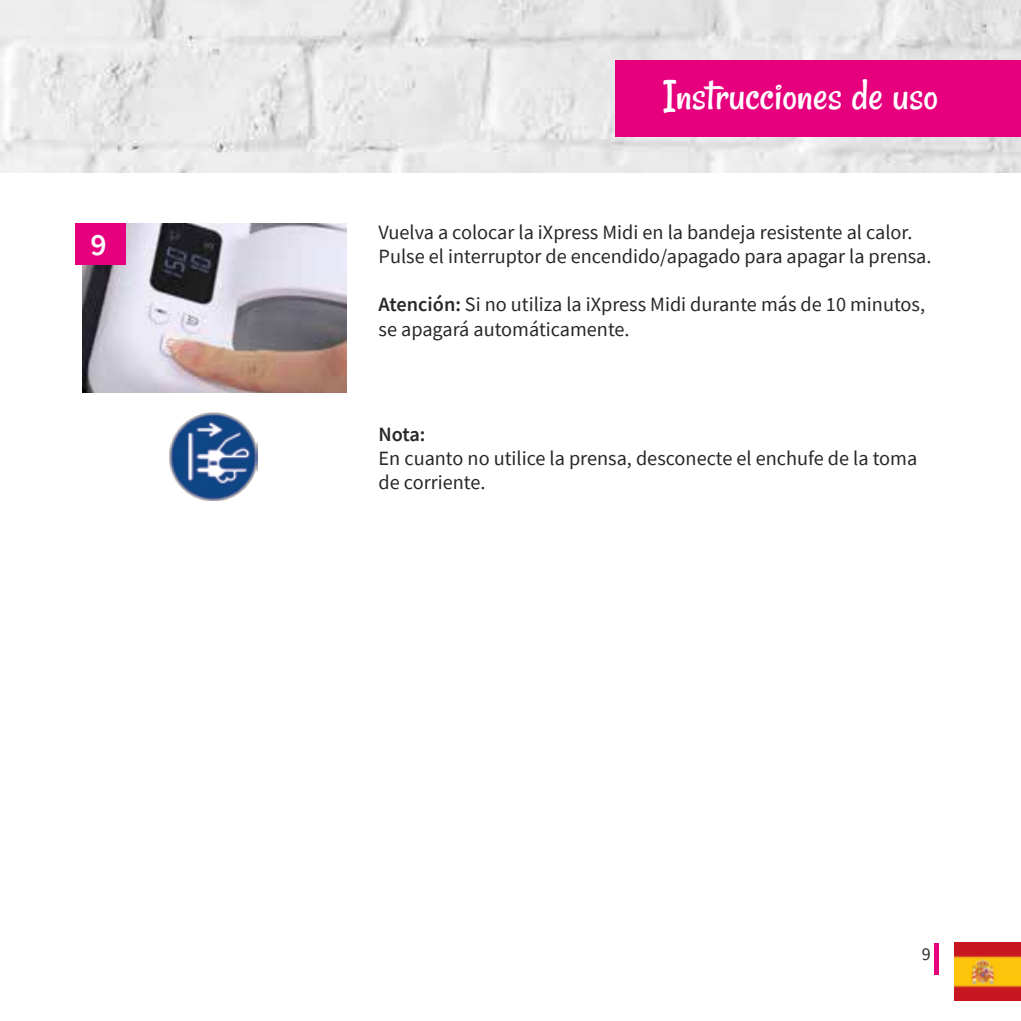
<style>
.page{position:relative;width:1021px;height:1021px;background:#fff}
.page>*{position:absolute;margin:0;border:0;box-sizing:border-box;transform-origin:0 0}
.t1{font:45px "Rancho";color:#fff}
.t2{font:600 31.5px "Source Sans Pro";color:#fff}
.t3{font:20.25px/24.3px "Source Sans Pro";color:#282827}
.t4{font:600 20.25px "Source Sans Pro";color:#282827}
.t5{font:18px "Source Sans Pro";color:#282827}
.s1{font-weight:600}
</style>
<div class="page">
<div style="left:933px;top:943px;width:5px;height:31px;background:#e6007d"></div>
<img style="left:954px;top:942px;width:66px;height:58px">
<img style="left:0;top:0;width:1020px;height:172px">
<div style="left:615px;top:60px;width:405px;height:76px;background:#e6007d"></div>
<img style="left:83px;top:223px;width:264px;height:170px">
<div style="left:75px;top:223px;width:51px;height:42px;background:#e6007d"></div>
<img style="left:169px;top:413px;width:88px;height:88px">
<h1 class="t1" style="left:663px;top:69px;width:276px">Instrucciones de uso</h1>
<h2 class="t2" style="left:91px;top:224px;width:18px">9</h2>
<p class="t3" style="left:378px;top:219px;width:554px">Vuelva a colocar la iXpress Midi en la bandeja resistente al calor.<br>Pulse el interruptor de encendido/apagado para apagar la prensa.</p>
<p class="t3" style="left:378px;top:292px;width:548px"><span class="s1">Atención:</span> Si no utiliza la iXpress Midi durante más de 10 minutos, se apagará automáticamente.</p>
<p class="t4" style="left:378px;top:421px;width:48px">Nota:</p>
<p class="t3" style="left:378px;top:446px;width:540px">En cuanto no utilice la prensa, desconecte el enchufe de la toma de corriente.</p>
<p class="t5" style="left:921px;top:942px;width:10px">9</p>
</div>
